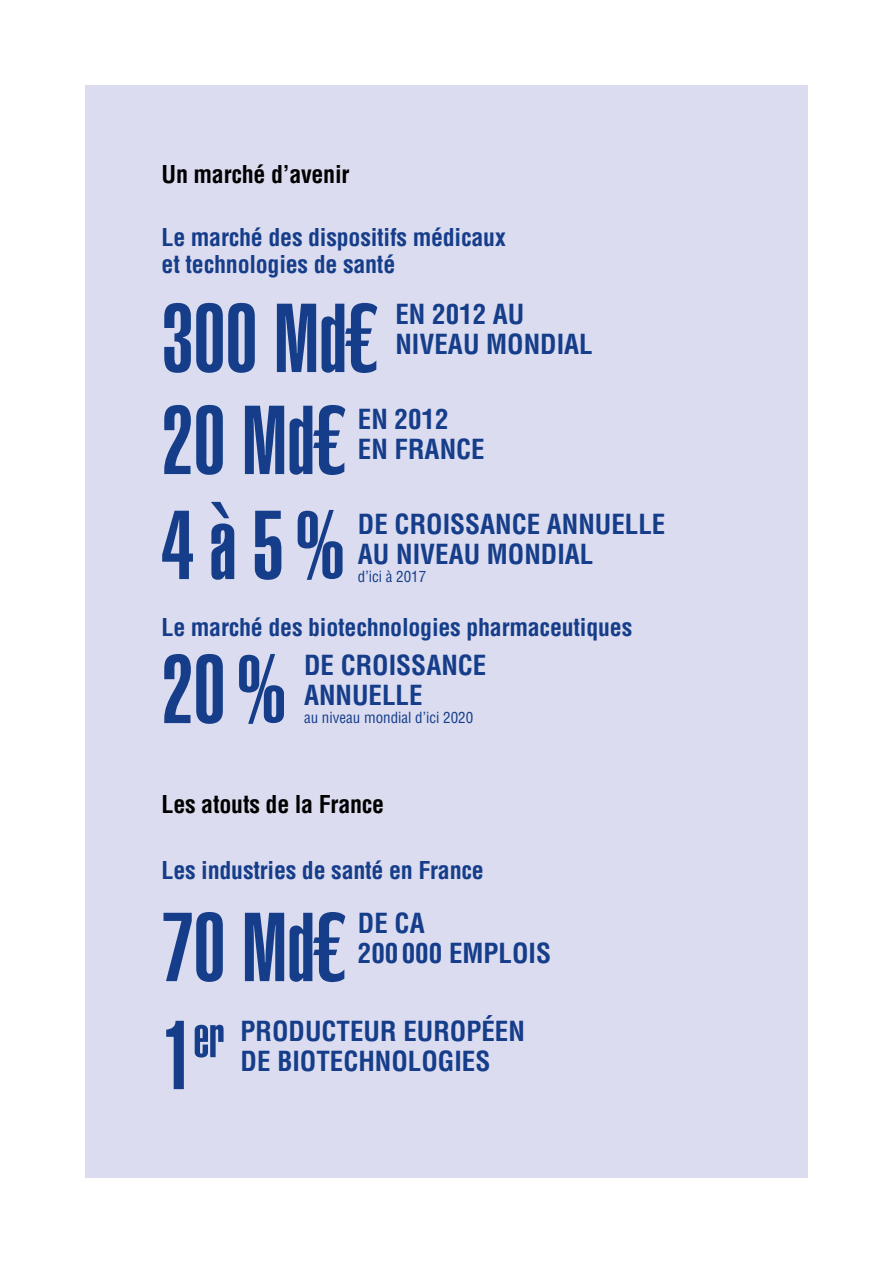
<style>
.page{position:relative;width:893px;height:1263px;background:#fff}
.page>*{position:absolute;margin:0;border:0;box-sizing:border-box;transform-origin:0 0}
.t1{font:900 extra-condensed 96px "Helvetica LT";color:#153d8a}
.t2{font:900 extra-condensed 55.95px "Helvetica LT";color:#153d8a}
.t3{font:700 condensed 27px/30px "Helvetica LT";color:#153d8a}
.t4{font:700 condensed 24px/27px "Helvetica LT";letter-spacing:-.01em;color:#153d8a}
.t5{font:700 condensed 24px "Helvetica LT";letter-spacing:-.01em;color:#000}
.t6{font:condensed 15px "Helvetica LT";color:#153d8a}
.s1{font-size:96px}
</style>
<div class="page">
<div style="left:85px;top:85px;width:723px;height:1093px;background:#dbdcef"></div>
<p class="t5" style="left:162px;top:159px;width:189px">Un marché d’avenir</p>
<p class="t4" style="left:162px;top:224px;width:346px">Le marché des dispositifs médicaux et technologies de santé</p>
<h1 class="t1" style="left:162px;top:283px;width:218px">300 Md€</h1>
<p class="t3" style="left:395px;top:299px;width:199px">en 2012 au niveau mondial</p>
<h1 class="t1" style="left:162px;top:385px;width:186px">20 Md€</h1>
<p class="t3" style="left:358px;top:404px;width:128px">en 2012 en France</p>
<h1 class="t1" style="left:162px;top:490px;width:184px">4 à 5%</h1>
<p class="t3" style="left:358px;top:509px;width:309px;text-indent:137px">nce annuelle au niveau mondial</p>
<p class="t6" style="left:358px;top:567px;width:70px">d’ici à 2017</p>
<p class="t3" style="left:358px;top:509px;width:99px">de croissa</p>
<p class="t4" style="left:162px;top:614px;width:472px">Le marché des biotechnologies pharmaceutiques</p>
<h1 class="t1" style="left:162px;top:634px;width:125px">20%</h1>
<p class="t3" style="left:304px;top:650px;width:99px">de croissa</p>
<p class="t3" style="left:441px;top:650px;width:47px">nce</p>
<p class="t3" style="left:304px;top:680px;width:120px">annuelle</p>
<p class="t6" style="left:304px;top:708px;width:171px">au niveau mondial d’ici 2020</p>
<p class="t5" style="left:162px;top:789px;width:224px">Les atouts de la France</p>
<p class="t4" style="left:162px;top:857px;width:324px">Les industries de santé en France</p>
<h1 class="t1" style="left:162px;top:892px;width:186px">70 Md€</h1>
<h2 class="t2" style="left:162px;top:1005px;width:65px"><span class="s1">1</span>er</h2>
<p class="t3" style="left:358px;top:908px;width:182px">de CA<br>200000 emplois</p>
<p class="t3" style="left:241px;top:1016px;width:286px">producteur européen de biotechnologies</p>
</div>
